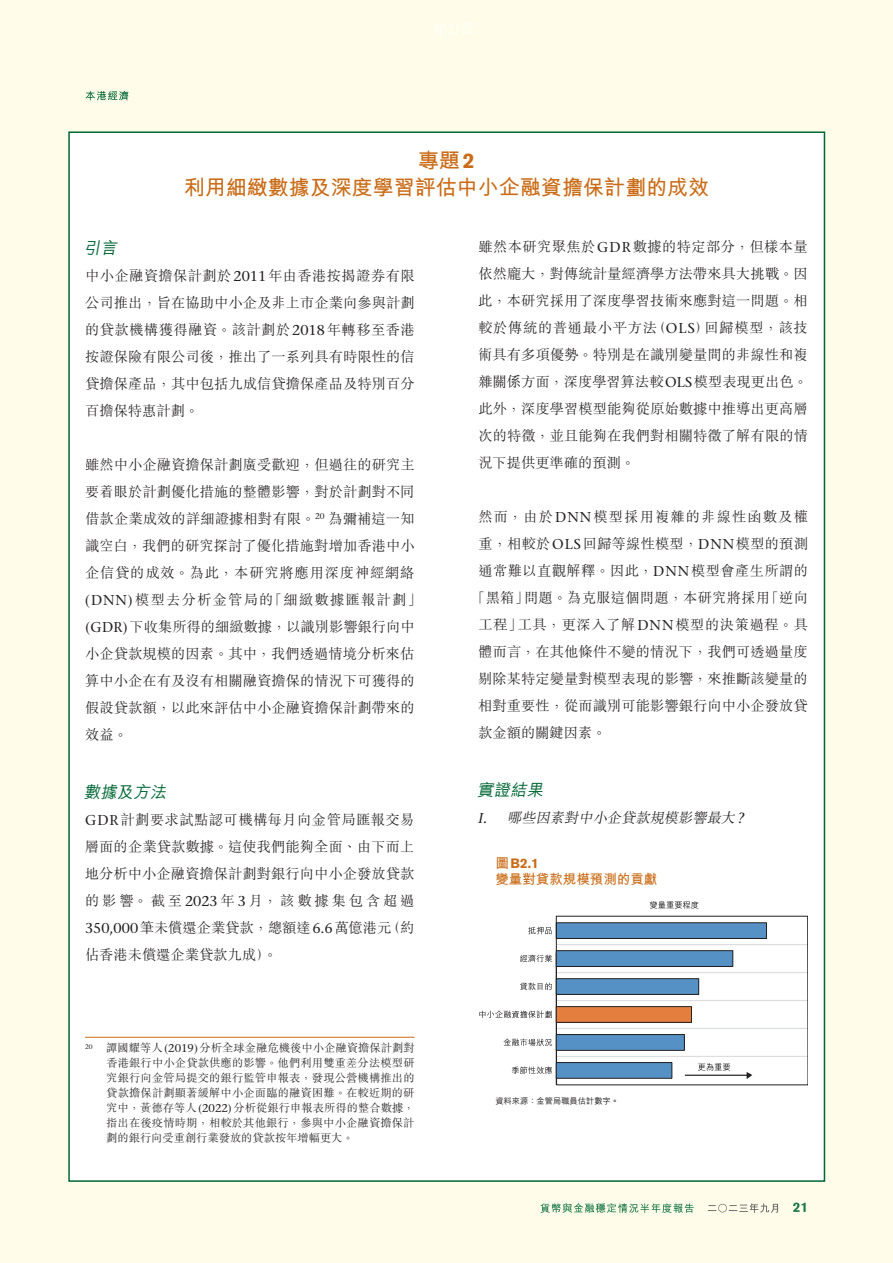
<style>
.page{position:relative;width:893px;height:1263px;background:#fffde9}
.page>*{position:absolute;margin:0;border:0;box-sizing:border-box;transform-origin:0 0}
.t1{font:700 21px/27px "M Hei HK";color:#ca6c17;text-align:center}
.Text{font:italic 500 16.5px "M Hei HK";color:#006734}
.Text-2{font:300 14.25px/27px "M Sung HK";letter-spacing:.005em;color:#231f20;text-align:justify}
.Text-3{font:300 14.25px "M Sung HK";letter-spacing:.03em;color:#231f20}
.Text-4{font:300 14.25px "M Sung HK";letter-spacing:.045em;color:#231f20}
.Text-5{font:300 14.25px "M Sung HK";letter-spacing:.08em;color:#231f20}
.Text-6{font:italic 300 14.25px "M Sung HK";color:#231f20}
.t2{font:700 13.5px/16.5px "M Hei HK";color:#ca6c17}
.Page21{font:300 11.25px/15px "M Sung HK";letter-spacing:.01em;color:#231f20;text-align:justify}
.Page21-2{font:500 8.25px "M Hei HK";color:#231f20}
.t3{font:500 8.25px "Stone Serif Std";color:#231f20}
.s1{font-family:"Akzidenz Grotesk BQ"}
.s2{font-family:"Stone Serif Std";font-weight:500}
</style>
<div class="page">
<svg style="left:793px;top:1202px;width:13px;height:10px"></svg>
<svg style="left:540px;top:1203px;width:154px;height:10px;background:#b5d2b5"></svg>
<svg style="left:708px;top:1203px;width:70px;height:10px"></svg>
<svg style="left:85px;top:91px;width:44px;height:9px"></svg>
<div style="left:68px;top:131px;width:757px;height:1051px;background:#fff;border:2px solid #006734"></div>
<hr style="left:85px;top:1037px;width:330px;height:1px;background:#ca6c17">
<svg style="left:512px;top:1066px;width:40px;height:8px"></svg>
<svg style="left:503px;top:1038px;width:49px;height:8px"></svg>
<svg style="left:479px;top:1010px;width:73px;height:8px"></svg>
<svg style="left:520px;top:982px;width:32px;height:8px"></svg>
<svg style="left:520px;top:954px;width:32px;height:8px"></svg>
<svg style="left:650px;top:901px;width:48px;height:8px"></svg>
<svg style="left:698px;top:1063px;width:32px;height:8px"></svg>
<div style="left:556px;top:923px;width:210px;height:15px;background:#5591c5"></div>
<div style="left:556px;top:922px;width:211px;height:17px;border:1px solid #231f20"></div>
<svg style="left:528px;top:927px;width:24px;height:7px"></svg>
<hr style="left:556px;top:944px;width:252px;height:1px;background:#dcdddf">
<hr style="left:556px;top:972px;width:252px;height:1px;background:#dcdddf">
<hr style="left:556px;top:1000px;width:252px;height:1px;background:#dcdddf">
<hr style="left:556px;top:1028px;width:252px;height:1px;background:#dcdddf">
<hr style="left:556px;top:1056px;width:252px;height:1px;background:#dcdddf">
<hr style="left:556px;top:953px;width:1px;height:132px;background:#231f20">
<div style="left:556px;top:1062px;width:116px;height:16px;background:#5591c5"></div>
<div style="left:556px;top:1062px;width:116px;height:16px;border:1px solid #231f20"></div>
<div style="left:556px;top:1034px;width:128px;height:16px;background:#5591c5"></div>
<div style="left:556px;top:1034px;width:129px;height:17px;border:1px solid #231f20"></div>
<div style="left:556px;top:1006px;width:135px;height:16px;background:#e37e3f"></div>
<div style="left:556px;top:1006px;width:136px;height:17px;border:1px solid #231f20"></div>
<div style="left:556px;top:979px;width:143px;height:15px;background:#5591c5"></div>
<div style="left:556px;top:978px;width:143px;height:17px;border:1px solid #231f20"></div>
<div style="left:556px;top:951px;width:177px;height:15px;background:#5591c5"></div>
<div style="left:556px;top:950px;width:177px;height:17px;border:1px solid #231f20"></div>
<hr style="left:685px;top:1075px;width:66px;height:1px;background:#231f20">
<svg style="left:747px;top:1072px;width:5px;height:7px"></svg>
<h1 class="t1" style="left:184px;top:145px;width:526px">專題<span class="s1">2<br></span>利用細緻數據及深度學習評估中小企融資擔保計劃的成效</h1>
<p class="Text" style="left:84px;top:236px;width:38px">引言</p>
<p class="Text-2" style="left:85px;top:261px;width:331px">中小企融資擔保計劃於<span class="s2">2011</span>年由香港按揭證券有限公司推出，旨在協助中小企及非上市企業向參與計劃的貸款機構獲得融資。該計劃於<span class="s2">2018</span>年轉移至香港按證保險有限公司後，推出了一系列具有時限性的信貸擔保產品，其中包括九成信貸擔保產品及特別百分百擔保特惠計劃。</p>
<p class="Text-2" style="left:85px;top:450px;width:331px">雖然中小企融資擔保計劃廣受歡迎，但過往的研究主要着眼於計劃優化措施的整體影響，對於計劃對不同借款企業成效的詳細證據相對有限。</p>
<p class="Text-2" style="left:85px;top:504px;width:338px;text-align:left;text-indent:243px">為彌補這一知識空白，我們的研究探討了優化措施對增加香港中小企信貸的成效。為此，本研究將應用深度神經網絡<span class="s2">(DNN)</span>模型去分析金管局的「細緻數據匯報計劃」<span class="s2">(GDR)</span>下收集所得的細緻數據，以識別影響銀行向中小企貸款規模的因素。其中，我們透過情境分析來估算中小企在有及沒有相關融資擔保的情況下可獲得的假設貸款額，以此來評估中小企融資擔保計劃帶來的效益。</p>
<p class="t3" style="left:315px;top:511px;width:11px">20</p>
<p class="Text" style="left:84px;top:780px;width:88px">數據及方法</p>
<p class="Text-2" style="left:85px;top:805px;width:331px"><span class="s2">GDR</span>計劃要求試點認可機構每月向金管局匯報交易層面的企業貸款數據。這使我們能夠全面、由下而上地分析中小企融資擔保計劃對銀行向中小企發放貸款的影響。截至<span class="s2">2023</span>年<span class="s2">3</span>月，該數據集包含超過<span class="s2">350,000</span>筆未償還企業貸款，總額達<span class="s2">6.6</span>萬億港元（約佔香港未償還企業貸款九成）。</p>
<p class="Page21" style="left:106px;top:1040px;width:310px;text-indent:-21px"><sup>20</sup> 譚國耀等人<span class="s2">(2019)</span>分析全球金融危機後中小企融資擔保計劃對香港銀行中小企貸款供應的影響。他們利用雙重差分法模型研究銀行向金管局提交的銀行監管申報表，發現公營機構推出的貸款擔保計劃顯著緩解中小企面臨的融資困難。在較近期的研究中，黃德存等人<span class="s2">(2022)</span>分析從銀行申報表所得的整合數據，指出在後疫情時期，相較於其他銀行，參與中小企融資擔保計劃的銀行向受重創行業發放的貸款按年增幅更大。</p>
<p class="Text-2" style="left:478px;top:232px;width:331px">雖然本研究聚焦於<span class="s2">GDR</span>數據的特定部分，但樣本量依然龐大，對傳統計量經濟學方法帶來具大挑戰。因此，本研究採用了深度學習技術來應對這一問題。相較於傳統的普通最小平方法（<span class="s2">OLS</span>）回歸模型，該技術具有多項優勢。特別是在識別變量間的非線性和複雜關係方面，深度學習算法較<span class="s2">OLS</span>模型表現更出色。此外，深度學習模型能夠從原始數據中推導出更高層次的特徵，並且能夠在我們對相關特徵了解有限的情況下提供更準確的預測。</p>
<p class="Text-5" style="left:478px;top:507px;width:331px">然而，由於<span class="s2">DNN</span>模型採用複雜的非線性函數及權</p>
<p class="Text-2" style="left:478px;top:529px;width:331px">重，相較於<span class="s2">OLS</span>回歸等線性模型，<span class="s2">DNN</span>模型的預測</p>
<p class="Text-3" style="left:478px;top:561px;width:331px">通常難以直觀解釋。因此，<span class="s2">DNN</span>模型會產生所謂的</p>
<p class="Text-2" style="left:471px;top:583px;width:338px">「黑箱」問題。為克服這個問題，本研究將採用「逆向</p>
<p class="Text-4" style="left:478px;top:615px;width:331px">工程」工具，更深入了解<span class="s2">DNN</span>模型的決策過程。具</p>
<p class="Text-2" style="left:478px;top:637px;width:331px">體而言，在其他條件不變的情況下，我們可透過量度</p>
<p class="Text-2" style="left:478px;top:664px;width:331px">剔除某特定變量對模型表現的影響，來推斷該變量的</p>
<p class="Text-2" style="left:478px;top:691px;width:331px">相對重要性，從而識別可能影響銀行向中小企發放貸</p>
<p class="Text-2" style="left:478px;top:718px;width:130px">款金額的關鍵因素。</p>
<p class="Text" style="left:477px;top:778px;width:71px">實證結果</p>
<p class="Text-6" style="left:478px;top:808px;width:270px"><span class="s2">I .</span> 哪些因素對中小企貸款規模影響最大<span class="s2">?</span></p>
<h1 class="t2" style="left:495px;top:853px;width:163px">圖<span class="s1">B2.1<br></span>變量對貸款規模預測的貢獻</h1>
<p class="Page21-2" style="left:495px;top:1095px;width:125px">資料來源：金管局職員估計數字。</p>
</div>
